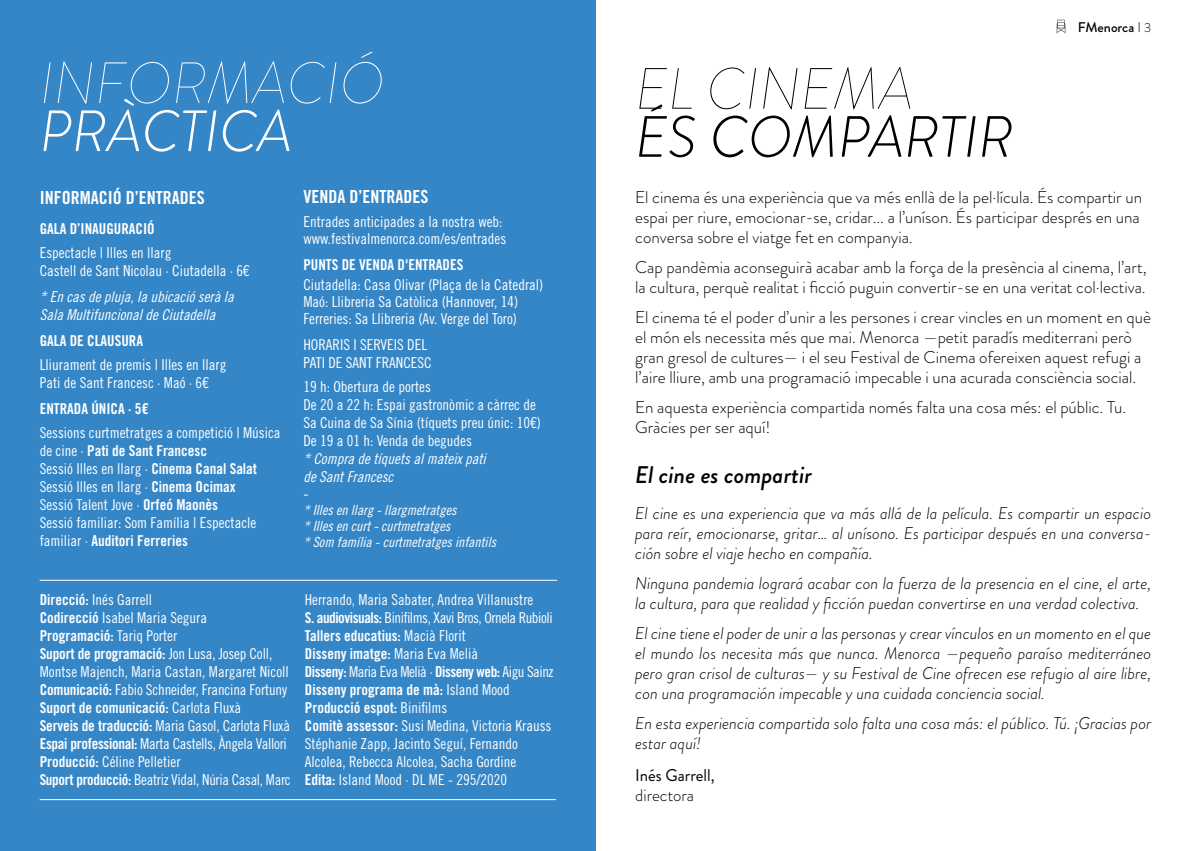
<style>
.page{position:relative;width:1191px;height:851px;background:#fff}
.page>*{position:absolute;margin:0;border:0;box-sizing:border-box;transform-origin:0 0}
.t1{font:italic 300 58px "Brandon Grotesque";color:#000}
.t2{font:italic 100 58px "Brandon Grotesque";color:#fff}
.t3{font:italic 100 58px "Brandon Grotesque";color:#000}
.t4{font:italic 300 58px "Brandon Grotesque";color:#fff}
.t5{font:italic 500 24px "Brandon Grotesque";color:#000}
.t6{font:18px "Trade Gothic LT Std Bd Cn 20";color:#fff}
.t7{font:300 17px/20px "Brandon Grotesque";color:#000}
.t8{font:italic 300 17px/20px "Brandon Grotesque";color:#000;text-align:justify}
.t9{font:17px "Brandon Grotesque";color:#000}
.t10{font:15px/18px "Trade Gothic LT Std Cn 18";color:#fff}
.t11{font:15px/18px "Trade Gothic LT Std Bd Cn 20";color:#fff}
.t12{font:15px/18px "Trade Gothic LT Std Cn 18";letter-spacing:-.02em;color:#fff}
.t13{font:15px/18px "Trade Gothic LT Std Cn 18 Obl";color:#fff}
.t14{font:15px "Trade Gothic LT Std Cn 18";letter-spacing:-.03em;color:#fff}
.t15{font:14px/16px "Trade Gothic LT Std Cn 18 Obl";color:#fff}
.t16{font:500 14px "Brandon Grotesque";color:#000}
.s1{font-family:"Trade Gothic LT Std Cn 18"}
.s2{font-family:"Trade Gothic LT Std Bd Cn 20"}
.s3{font-weight:300}
.s4{font-weight:300;font-size:13px}
</style>
<div class="page">
<svg style="left:1056px;top:20px;width:9px;height:13px"></svg>
<div style="left:0;top:0;width:595px;height:850px;background:#3586c7"></div>
<hr style="left:40px;top:799px;width:516px;height:1px;background:#fff">
<hr style="left:40px;top:580px;width:517px;height:1px;background:#fff">
<h1 class="t2" style="left:40px;top:42px;width:346px">INFORMACIÓ</h1>
<h1 class="t4" style="left:40px;top:91px;width:254px">PRÀCTICA</h1>
<p class="t6" style="left:40px;top:186px;width:166px">INFORMACIÓ D’ENTRADES</p>
<p class="t11" style="left:40px;top:219px;width:116px">GALA D’INAUGURACIÓ</p>
<p class="t10" style="left:40px;top:243px;width:211px">Espectacle | Illes en llarg<br>Castell de Sant Nicolau · Ciutadella · 6€</p>
<p class="t13" style="left:40px;top:287px;width:196px">* En cas de pluja, la ubicació serà la<br>Sala Multifuncional de Ciutadella</p>
<p class="t11" style="left:40px;top:331px;width:105px">GALA DE CLAUSURA</p>
<p class="t10" style="left:40px;top:355px;width:188px">Lliurament de premis | Illes en llarg<br>Pati de Sant Francesc · Maó · 6€</p>
<p class="t11" style="left:40px;top:399px;width:111px">ENTRADA ÚNICA · 5€</p>
<p class="t10" style="left:40px;top:423px;width:242px">Sessions curtmetratges a competició | Música</p>
<p class="t11" style="left:40px;top:441px;width:169px"><span class="s1">de cine ·</span> Pati de Sant Francesc</p>
<p class="t10" style="left:40px;top:459px;width:219px">Sessió Illes en llarg · <span class="s2">Cinema Canal Salat </span>Sessió Illes en llarg · <span class="s2">Cinema Ocimax </span>Sessió Talent Jove · <span class="s2">Orfeó Maonès<br></span>Sessió familiar: Som Família | Espectacle</p>
<p class="t11" style="left:40px;top:531px;width:150px"><span class="s1">familiar ·</span> Auditori Ferreries</p>
<p class="t6" style="left:303px;top:186px;width:126px">VENDA D’ENTRADES</p>
<p class="t10" style="left:303px;top:213px;width:204px;line-height:17px">Entrades anticipades a la nostra web: www.festivalmenorca.com/es/entrades</p>
<p class="t11" style="left:303px;top:255px;width:161px">PUNTS DE VENDA D'ENTRADES</p>
<p class="t10" style="left:303px;top:276px;width:241px;line-height:17px">Ciutadella: Casa Olivar (Plaça de la Catedral)<br>Maó: Llibreria Sa Catòlica (Hannover, 14)<br>Ferreries: Sa Llibreria (Av. Verge del Toro)</p>
<p class="t10" style="left:303px;top:335px;width:130px">HORARIS I SERVEIS DEL<br>PATI DE SANT FRANCESC</p>
<p class="t10" style="left:303px;top:377px;width:239px">19 h: Obertura de portes<br>De 20 a 22 h: Espai gastronòmic a càrrec de Sa Cuina de Sa Sínia (tíquets preu únic: 10€)<br>De 19 a 01 h: Venda de begudes</p>
<p class="t13" style="left:303px;top:450px;width:184px">* Compra de tíquets al mateix pati de Sant Francesc</p>
<p class="t10" style="left:303px;top:484px;width:6px">-</p>
<p class="t15" style="left:303px;top:502px;width:194px">* Illes en llarg - llargmetratges<br>* Illes en curt - curtmetratges<br>* Som família - curtmetratges infantils</p>
<p class="t10" style="left:40px;top:590px;width:169px"><span class="s2">Direcció:</span> Inés Garrell<br><span class="s2">Codirecció</span> Isabel Maria Segura</p>
<p class="t11" style="left:40px;top:626px;width:234px">Programació: <span class="s1">Tariq Porter<br></span>Suport de programació: <span class="s1">Jon Lusa, Josep Coll,</span></p>
<p class="t10" style="left:40px;top:662px;width:251px">Montse Majench, Maria Castan, Margaret Nicoll<br><span class="s2">Comunicació:</span> Fabio Schneider, Francina Fortuny</p>
<p class="t11" style="left:40px;top:698px;width:203px">Suport de comunicació: <span class="s1">Carlota Fluxà</span></p>
<p class="t12" style="left:40px;top:716px;width:252px"><span class="s2">Serveis de traducció:</span> Maria Gasol, Carlota Fluxà <span class="s2">Espai professional:</span> Marta Castells, Àngela Vallori <span class="s2">Producció:</span> Céline Pelletier<br><span class="s2">Suport producció:</span> Beatriz Vidal, Núria Casal, Marc</p>
<p class="t10" style="left:305px;top:590px;width:249px">Herrando, Maria Sabater, Andrea Villanustre<br><span class="s2">S. audiovisuals:</span> Binifilms, Xavi Bros, Ornela Rubioli</p>
<p class="t11" style="left:305px;top:626px;width:175px">Tallers educatius: <span class="s1">Macià Florit<br></span>Disseny imatge: <span class="s1">Maria Eva Melià</span></p>
<p class="t14" style="left:305px;top:662px;width:250px"><span class="s2">Disseny:</span> Maria Eva Melià · <span class="s2">Disseny web:</span> Aigu Sainz</p>
<p class="t11" style="left:305px;top:680px;width:206px">Disseny programa de mà: <span class="s1">Island Mood<br></span>Producció espot: <span class="s1">Binifilms</span></p>
<p class="t10" style="left:305px;top:716px;width:248px"><span class="s2">Comitè assessor:</span> Susi Medina, Victoria Krauss Stéphanie Zapp, Jacinto Seguí, Fernando Alcolea, Rebecca Alcolea, Sacha Gordine<br><span class="s2">Edita:</span> Island Mood · DL ME - 295/2020</p>
<p class="t16" style="left:1077px;top:18px;width:75px">FMenorca <span class="s3">I</span> <span class="s4">3</span></p>
<h1 class="t3" style="left:635px;top:48px;width:279px">EL CINEMA</h1>
<h1 class="t1" style="left:635px;top:97px;width:379px">ÉS COMPARTIR</h1>
<p class="t7" style="left:635px;top:187px;width:508px">El cinema és una experiència que va més enllà de la pel·lícula. És compartir un espai per riure, emocionar-se, cridar... a l’uníson. És participar després en una conversa sobre el viatge fet en companyia.</p>
<p class="t7" style="left:635px;top:257px;width:513px">Cap pandèmia aconseguirà acabar amb la força de la presència al cinema, l’art, la cultura, perquè realitat i ficció puguin convertir-se en una veritat col·lectiva.</p>
<p class="t7" style="left:635px;top:307px;width:517px">El cinema té el poder d’unir a les persones i crear vincles en un moment en què el món els necessita més que mai. Menorca —petit paradís mediterrani però gran gresol de cultures— i el seu Festival de Cinema ofereixen aquest refugi a l’aire lliure, amb una programació impecable i una acurada consciència social.</p>
<p class="t7" style="left:635px;top:397px;width:492px">En aquesta experiència compartida només falta una cosa més: el públic. Tu.<br>Gràcies per ser aquí!</p>
<h2 class="t5" style="left:635px;top:458px;width:178px">El cine es compartir</h2>
<p class="t8" style="left:635px;top:503px;width:517px">El cine es una experiencia que va más allá de la película. Es compartir un espacio para reír, emocionarse, gritar… al unísono. Es participar después en una conversa&shy;ción sobre el viaje hecho en compañía.</p>
<p class="t8" style="left:635px;top:573px;width:517px">Ninguna pandemia logrará acabar con la fuerza de la presencia en el cine, el arte, la cultura, para que realidad y ficción puedan convertirse en una verdad colectiva.</p>
<p class="t8" style="left:635px;top:623px;width:517px">El cine tiene el poder de unir a las personas y crear vínculos en un momento en el que el mundo los necesita más que nunca. Menorca —pequeño paraíso mediterráneo pero gran crisol de culturas— y su Festival de Cine ofrecen ese refugio al aire libre, con una programación impecable y una cuidada conciencia social.</p>
<p class="t8" style="left:635px;top:713px;width:517px">En esta experiencia compartida solo falta una cosa más: el público. Tú. ¡Gracias por estar aquí!</p>
<p class="t9" style="left:635px;top:763px;width:81px">Inés Garrell,</p>
<p class="t7" style="left:635px;top:785px;width:60px">directora</p>
</div>
